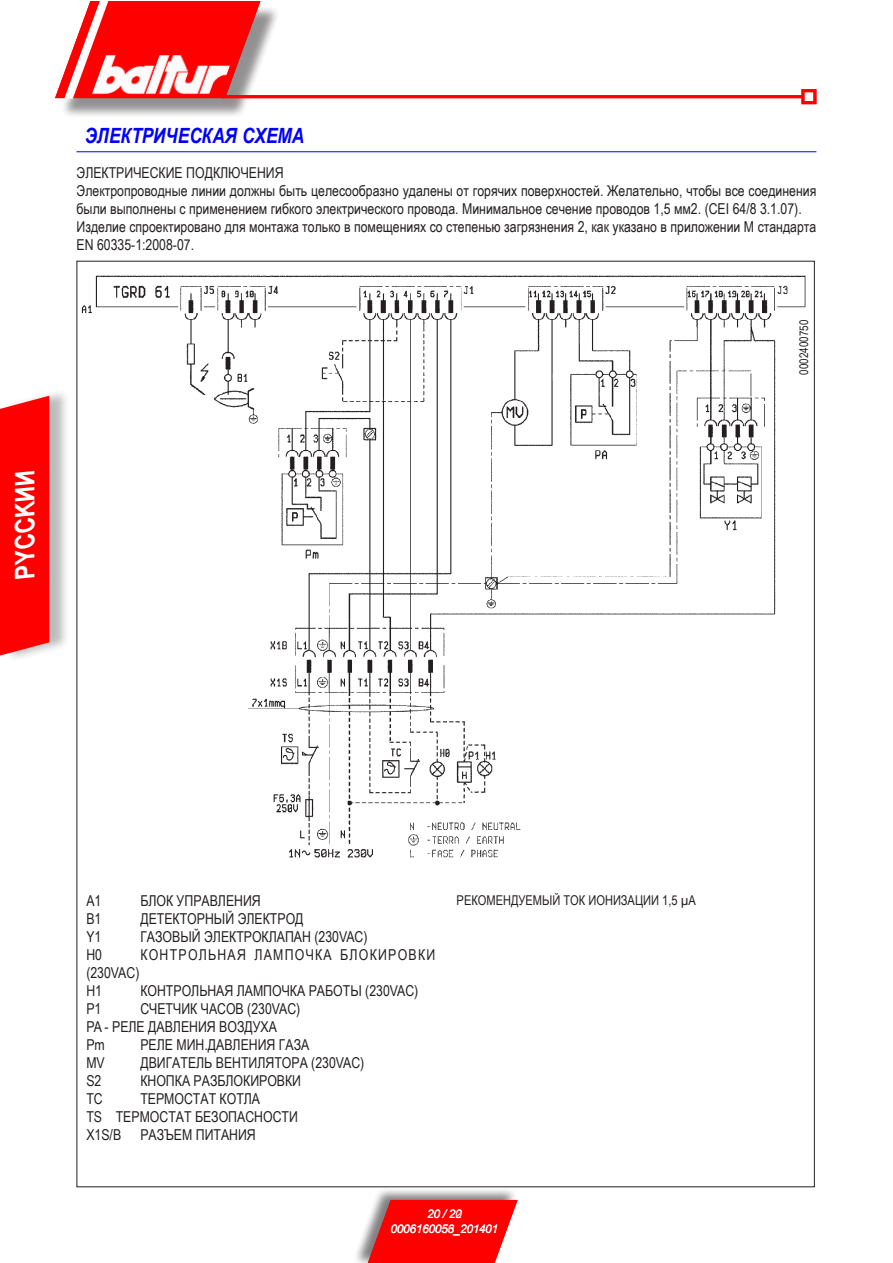
<style>
.page{position:relative;width:893px;height:1263px;background:#fff}
.page>*{position:absolute;margin:0;border:0;box-sizing:border-box;transform-origin:0 0}
.t1{font:italic 700 27px "Arial Narrow";color:#fff}
.t2{font:italic 700 21px "Arial Narrow";color:#00f}
.t3{font:15px/18px "Arial Narrow";color:#231f20}
.t4{font:15px "Arial Narrow";letter-spacing:.085em;color:#231f20}
.t5{font:13.5px "Arial Narrow";color:#231f20}
.t6{font:italic 12px/15px "Arial";letter-spacing:-.03em;color:#fff;text-align:center}
.t7{font:12px "Arial Narrow";color:#231f20}
</style>
<div class="page">
<div style="left:352px;top:1187px;width:164px;height:76px;background:#231f20;opacity:.35"></div>
<svg style="left:368px;top:1200px;width:150px;height:63px;background:#f82020"></svg>
<div style="left:59px;top:5px;width:220px;height:113px;background:#231f20;opacity:.29"></div>
<hr style="left:221px;top:95px;width:582px;height:3px;background:#f00">
<div style="left:801px;top:89px;width:15px;height:15px;border:3px solid #f00"></div>
<svg style="left:55px;top:1px;width:205px;height:98px"></svg>
<img style="left:81px;top:275px;width:725px;height:583px">
<div style="left:5px;top:387px;width:65px;height:275px;background:#231f20;opacity:.3"></div>
<div style="left:0;top:396px;width:49px;height:259px;background:#f00"></div>
<hr style="left:77px;top:151px;width:739px;height:1px;background:#00f">
<h1 class="t1" style="left:5px;top:578px;width:121px;rotate:-90deg">PYCCKИИ</h1>
<h2 class="t2" style="left:85px;top:120px;width:221px">ЭЛЕКТРИЧЕСКАЯ СХЕМА</h2>
<p class="t3" style="left:77px;top:163px;width:741px">ЭЛЕКТРИЧЕСКИЕ ПОДКЛЮЧЕНИЯ<br>Электропроводные линии должны быть целесообразно удалены от горячих поверхностей. Желательно, чтобы все соединения были выполнены с применением гибкого электрического провода. Минимальное сечение проводов 1,5 мм2. (CEI 64/8 3.1.07).<br>Изделие спроектировано для монтажа только в помещениях со степенью загрязнения 2, как указано в приложении M стандарта EN 60335-1:2008-07.</p>
<p class="t7" style="left:795px;top:375px;width:56px;rotate:-90deg">0002400750</p>
<p class="t3" style="left:86px;top:891px;width:17px">A1</p>
<p class="t3" style="left:140px;top:891px;width:122px">БЛОК УПРАВЛЕНИЯ</p>
<p class="t3" style="left:86px;top:909px;width:17px">B1</p>
<p class="t3" style="left:140px;top:909px;width:165px">ДЕТЕКТОРНЫЙ ЭЛЕКТРОД</p>
<p class="t3" style="left:86px;top:927px;width:17px">Y1</p>
<p class="t3" style="left:140px;top:927px;width:229px">ГАЗОВЫЙ ЭЛЕКТРОКЛАПАН (230VAC)</p>
<p class="t3" style="left:86px;top:945px;width:17px">H0</p>
<p class="t4" style="left:140px;top:943px;width:296px">КОНТРОЛЬНАЯ ЛАМПОЧКА БЛОКИРОВКИ</p>
<p class="t3" style="left:86px;top:963px;width:55px">(230VAC)<br>H1</p>
<p class="t3" style="left:140px;top:981px;width:279px">КОНТРОЛЬНАЯ ЛАМПОЧКА РАБОТЫ (230VAC)</p>
<p class="t3" style="left:86px;top:999px;width:215px;text-indent:54px">СЧЕТЧИК ЧАСОВ (230VAC)<br>PA - РЕЛЕ ДАВЛЕНИЯ ВОЗДУХА<br>Pm</p>
<p class="t3" style="left:86px;top:999px;width:17px">P1</p>
<p class="t3" style="left:140px;top:1035px;width:170px">РЕЛЕ МИН.ДАВЛЕНИЯ ГАЗА</p>
<p class="t3" style="left:86px;top:1053px;width:20px">MV</p>
<p class="t3" style="left:140px;top:1053px;width:226px">ДВИГАТЕЛЬ ВЕНТИЛЯТОРА (230VAC)</p>
<p class="t3" style="left:86px;top:1071px;width:17px">S2</p>
<p class="t3" style="left:140px;top:1071px;width:162px">КНОПКА РАЗБЛОКИРОВКИ</p>
<p class="t3" style="left:86px;top:1089px;width:18px">TC</p>
<p class="t3" style="left:86px;top:1089px;width:213px;text-indent:54px">ТЕРМОСТАТ КОТЛА<br>TS ТЕРМОСТАТ БЕЗОПАСНОСТИ<br>X1S/B</p>
<p class="t3" style="left:140px;top:1125px;width:117px">РАЗЪЕМ ПИТАНИЯ</p>
<p class="t5" style="left:457px;top:890px;width:241px">РЕКОМЕНДУЕМЫЙ ТОК ИОНИЗАЦИИ 1,5 µA</p>
<p class="t6" style="left:391px;top:1206px;width:109px">20 / 22<br>0006160056_201401</p>
<p class="t6" style="left:455px;top:1206px;width:8px">0</p>
<p class="t6" style="left:447px;top:1221px;width:8px">3</p>
</div>
